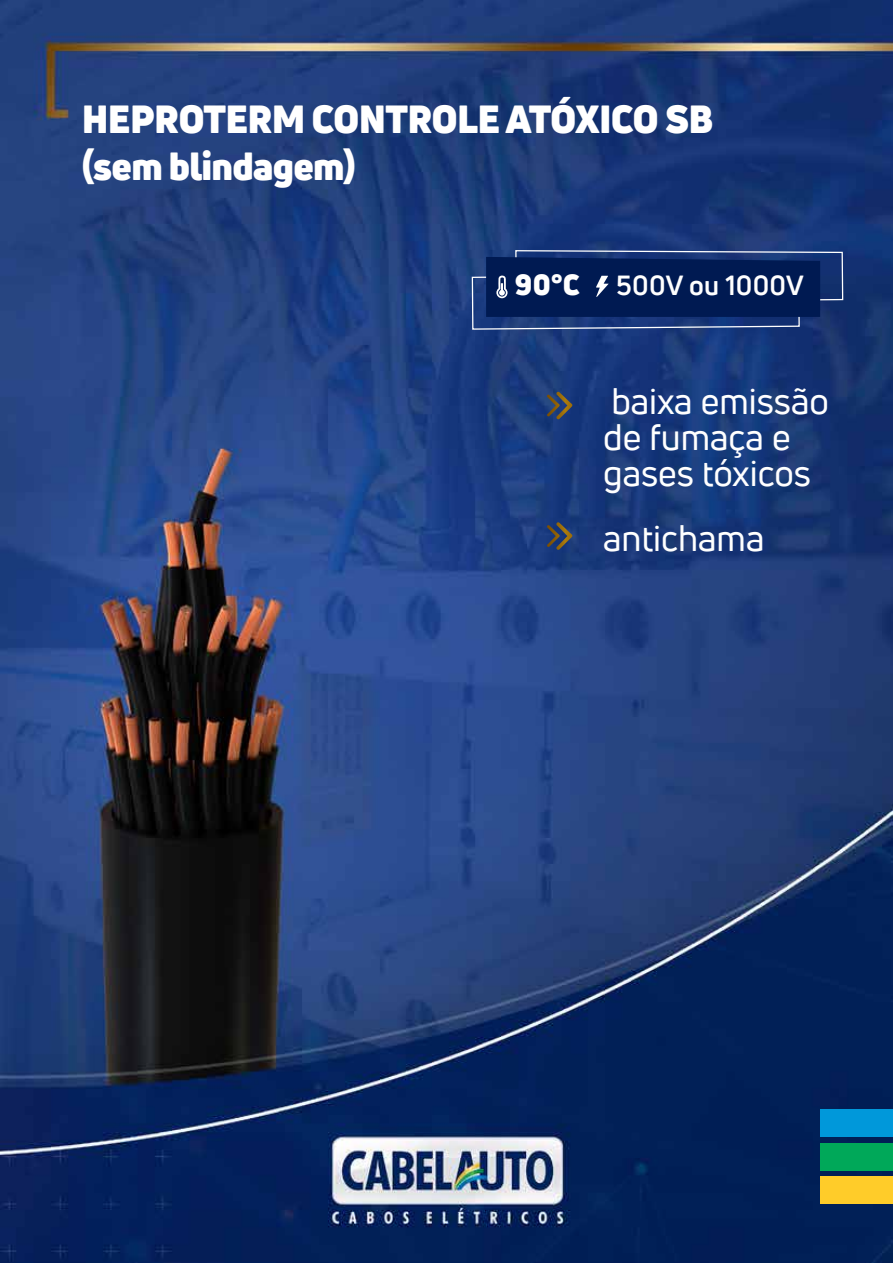
<style>
.page{position:relative;width:893px;height:1263px;background:#fff}
.page>*{position:absolute;margin:0;border:0;box-sizing:border-box;transform-origin:0 0}
.t1{font:900 38.25px/46.5px "Uni Neue";letter-spacing:-.02em;color:#fff}
.t2{font:36px/36px "Uni Neue";color:#fff}
.t3{font:900 28.5px "Uni Neue";color:#fff}
.t4{font:700 27px "Uni Neue";letter-spacing:.01em;color:#fff}
</style>
<div class="page">
<img style="left:0;top:0;width:893px;height:1263px">
<div style="left:820px;top:1176px;width:73px;height:28px;background:#ffcc29"></div>
<div style="left:820px;top:1143px;width:73px;height:28px;background:#00a859"></div>
<div style="left:820px;top:1109px;width:73px;height:28px;background:#0098da"></div>
<svg style="left:471px;top:249px;width:373px;height:81px;background:#122c65"></svg>
<svg style="left:547px;top:392px;width:25px;height:27px"></svg>
<svg style="left:547px;top:522px;width:25px;height:28px"></svg>
<p class="t1" style="left:82px;top:96px;width:633px">HEPROTERM CONTROLE ATÓXICO SB (sem blindagem)</p>
<p class="t3" style="left:515px;top:264px;width:66px">90°C</p>
<p class="t4" style="left:616px;top:268px;width:189px">500V ou 1000V</p>
<p class="t2" style="left:603px;top:383px;width:227px">baixa emissão de fumaça e gases tóxicos</p>
<p class="t2" style="left:603px;top:519px;width:163px">antichama</p>
</div>
